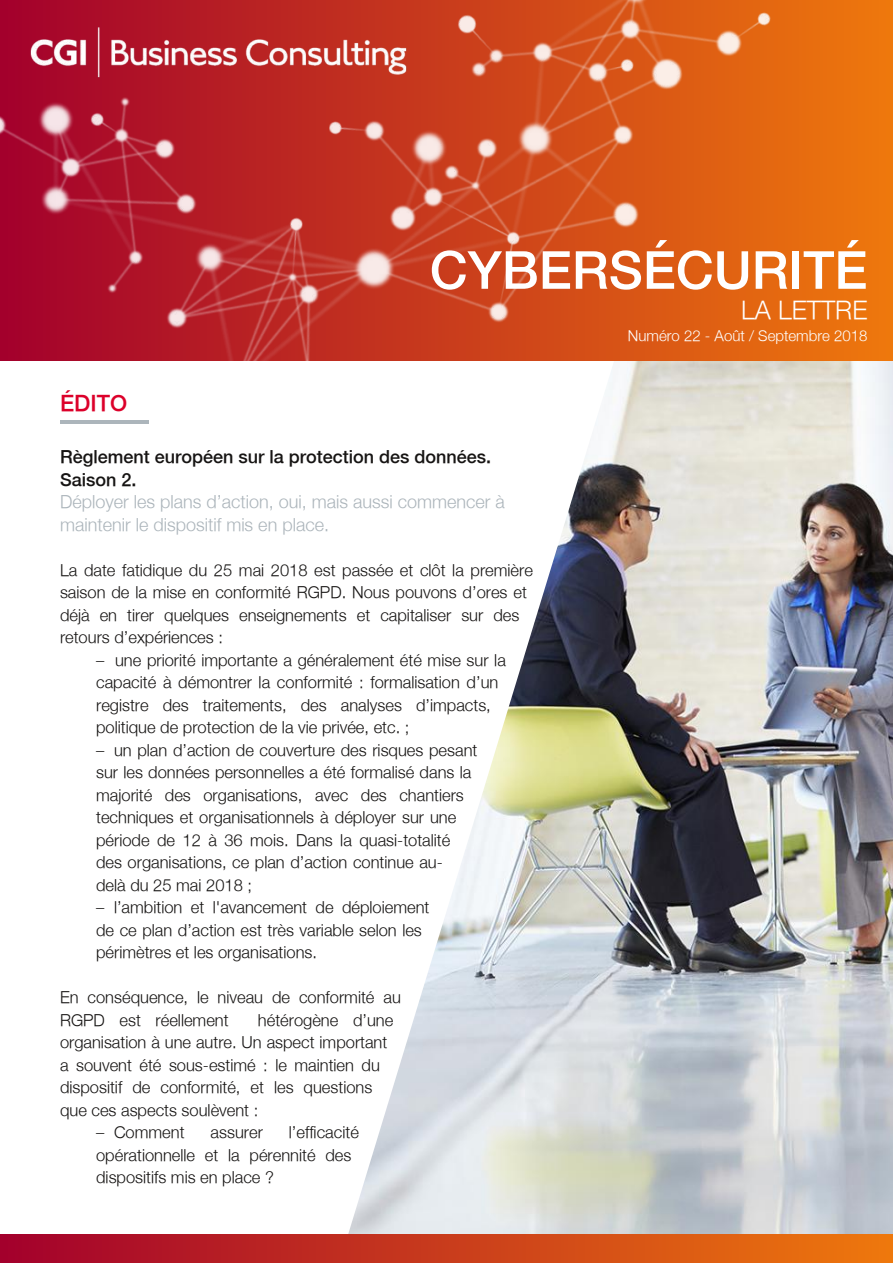
<style>
.page{position:relative;width:893px;height:1263px;background:#fff}
.page>*{position:absolute;margin:0;border:0;box-sizing:border-box;transform-origin:0 0}
.t1{font:500 52.5px "Helvetica Neue";color:#fff}
.t2{font:300 25.5px "Helvetica Neue";color:#fff}
.t3{font:500 22.5px "Helvetica Neue";color:#dc002a}
.t4{font:300 18px/22.5px "Helvetica Neue";color:#acb5bb}
.t5{font:500 18px/22.5px "Helvetica Neue";color:#161413}
.t6{font:300 16.5px/22.5px "Helvetica Neue";color:#161413}
.t7{font:300 15px "Helvetica Neue";color:#fff}
</style>
<div class="page">
<img style="left:333px;top:360px;width:560px;height:875px">
<div style="left:0;top:1235px;width:893px;height:28px;background:linear-gradient(to right,#a3002c,#ee780c)"></div>
<hr style="left:60px;top:420px;width:89px;height:4px;background:#acb5bb">
<img style="left:0;top:0;width:893px;height:360px">
<h3 class="t3" style="left:60px;top:389px;width:69px">ÉDITO</h3>
<h1 class="t1" style="left:430px;top:239px;width:439px">CYBERSÉCURITÉ</h1>
<h2 class="t2" style="left:741px;top:294px;width:128px">LA LETTRE</h2>
<p class="t7" style="left:628px;top:327px;width:241px">Numéro 22 ‐ Août / Septembre 2018</p>
<p class="t5" style="left:60px;top:445px;width:433px">Règlement européen sur la protection des données.<br>Saison 2.</p>
<p class="t4" style="left:60px;top:490px;width:446px">Déployer les plans d’action, oui, mais aussi commencer à maintenir le dispositif mis en place.</p>
<p class="t6" style="left:60px;top:558px;width:474px">La date fatidique du 25 mai 2018 est passée et clôt la première saison de la mise en conformité RGPD. Nous pouvons d’ores et déjà en tirer quelques enseignements et capitaliser sur des retours d’expériences :</p>
<p class="t6" style="left:96px;top:648px;width:411px">– une priorité importante a généralement été mise sur la capacité à démontrer la conformité : formalisation d’un registre des traitements, des analyses d’impacts, politique de protection de la vie privée, etc. ;</p>
<p class="t6" style="left:96px;top:738px;width:383px">– un plan d’action de couverture des risques pesant sur les données personnelles a été formalisé dans la majorité des organisations, avec des chantiers techniques et organisationnels à déployer sur une période de 12 à 36 mois. Dans la quasi‐totalité des organisations, ce plan d’action continue au‐<br>delà du 25 mai 2018 ;</p>
<p class="t6" style="left:96px;top:896px;width:335px">– l’ambition et l'avancement de déploiement de ce plan d’action est très variable selon les périmètres et les organisations.</p>
<p class="t6" style="left:60px;top:986px;width:342px">En conséquence, le niveau de conformité au<br>RGPD est réellement</p>
<p class="t6" style="left:60px;top:1008px;width:335px;text-indent:198px">hétérogène d’une organisation à une autre. Un aspect important a souvent été sous‐estimé : le maintien du dispositif de conformité, et les questions que ces aspects soulèvent :</p>
<p class="t6" style="left:96px;top:1121px;width:90px">– Comment</p>
<p class="t6" style="left:211px;top:1121px;width:54px">assurer</p>
<p class="t6" style="left:96px;top:1121px;width:264px;text-indent:193px">l’efficacité opérationnelle et la pérennité des dispositifs mis en place ?</p>
</div>
